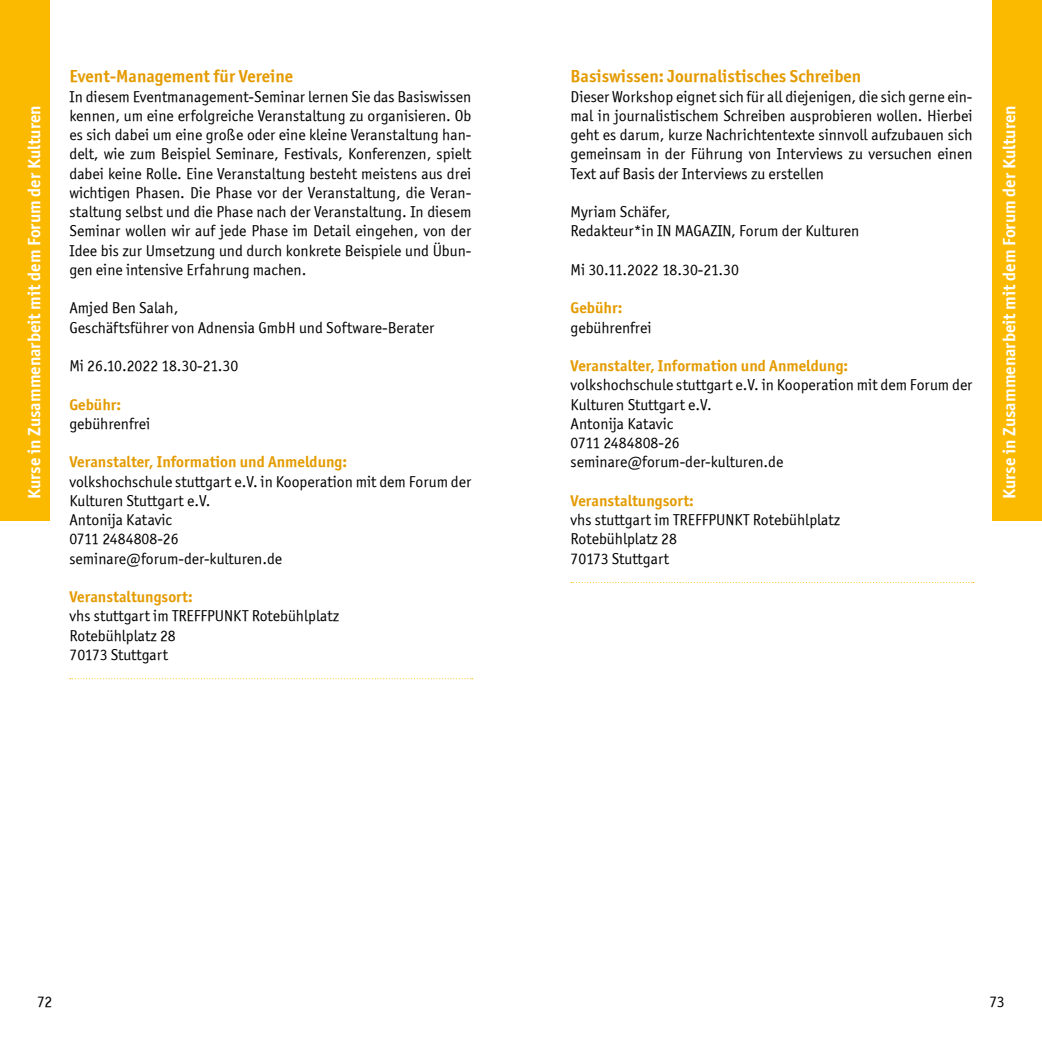
<style>
.page{position:relative;width:1042px;height:1042px;background:#fff}
.page>*{position:absolute;margin:0;border:0;box-sizing:border-box;transform-origin:0 0}
.t1{font:17.5px "Officina Sans ITCTT Bold";color:#fff}
.t2{font:17.5px "Officina Sans ITCTT Bold";color:#e49b00}
.t3{font:15.75px/19.2px "Officina Sans ITCTT Book";color:#000}
.t4{font:15.75px "Officina Sans ITCTT Bold";color:#e49b00}
</style>
<div class="page">
<svg style="left:70px;top:678px;width:403px;height:1px"></svg>
<svg style="left:571px;top:582px;width:403px;height:1px"></svg>
<div style="left:0;top:0;width:50px;height:521px;background:#fbba00"></div>
<div style="left:992px;top:0;width:50px;height:521px;background:#fbba00"></div>
<p class="t2" style="left:69px;top:65px;width:225px">Event-Management für Vereine</p>
<p class="t3" style="left:69px;top:86px;width:403px;text-align:justify">In diesem Eventmanagement-Seminar lernen Sie das Basiswissen kennen, um eine erfolgreiche Veranstaltung zu organisieren. Ob es sich dabei um eine große oder eine kleine Veranstaltung han&shy;delt, wie zum Beispiel Seminare, Festivals, Konferenzen, spielt dabei keine Rolle. Eine Veranstaltung besteht meistens aus drei wichtigen Phasen. Die Phase vor der Veranstaltung, die Veran&shy;staltung selbst und die Phase nach der Veranstaltung. In diesem Seminar wollen wir auf jede Phase im Detail eingehen, von der Idee bis zur Umsetzung und durch konkrete Beispiele und Übun&shy;gen eine intensive Erfahrung machen.</p>
<p class="t3" style="left:69px;top:298px;width:366px">Amjed Ben Salah,<br>Geschäftsführer von Adnensia GmbH und Software-Berater</p>
<p class="t3" style="left:69px;top:356px;width:170px">Mi 26.10.2022 18.30-21.30</p>
<p class="t4" style="left:69px;top:394px;width:53px">Gebühr:</p>
<p class="t3" style="left:69px;top:414px;width:82px">gebührenfrei</p>
<p class="t4" style="left:69px;top:452px;width:279px">Veranstalter, Information und Anmeldung:</p>
<p class="t3" style="left:69px;top:471px;width:403px">volkshochschule stuttgart e.V. in Kooperation mit dem Forum der<br>Kulturen Stuttgart e.V.<br>Antonija Katavic<br>0711 2484808-26<br>seminare@forum-der-kulturen.de</p>
<p class="t4" style="left:69px;top:587px;width:125px">Veranstaltungsort:</p>
<p class="t3" style="left:69px;top:606px;width:271px">vhs stuttgart im TREFFPUNKT Rotebühlplatz<br>Rotebühlplatz 28<br>70173 Stuttgart</p>
<p class="t2" style="left:570px;top:65px;width:292px">Basiswissen: Journalistisches Schreiben</p>
<p class="t3" style="left:570px;top:86px;width:403px;text-align:justify">Dieser Workshop eignet sich für all diejenigen, die sich gerne ein&shy;mal in journalistischem Schreiben ausprobieren wollen. Hierbei geht es darum, kurze Nachrichtentexte sinnvoll aufzubauen sich gemeinsam in der Führung von Interviews zu versuchen einen Text auf Basis der Interviews zu erstellen</p>
<p class="t3" style="left:570px;top:202px;width:290px">Myriam Schäfer,<br>Redakteur*in IN MAGAZIN, Forum der Kulturen</p>
<p class="t3" style="left:570px;top:260px;width:170px">Mi 30.11.2022 18.30-21.30</p>
<p class="t4" style="left:570px;top:298px;width:53px">Gebühr:</p>
<p class="t3" style="left:570px;top:317px;width:82px">gebührenfrei</p>
<p class="t4" style="left:570px;top:356px;width:279px">Veranstalter, Information und Anmeldung:</p>
<p class="t3" style="left:570px;top:375px;width:403px">volkshochschule stuttgart e.V. in Kooperation mit dem Forum der<br>Kulturen Stuttgart e.V.<br>Antonija Katavic<br>0711 2484808-26<br>seminare@forum-der-kulturen.de</p>
<p class="t4" style="left:570px;top:491px;width:125px">Veranstaltungsort:</p>
<p class="t3" style="left:570px;top:510px;width:271px">vhs stuttgart im TREFFPUNKT Rotebühlplatz<br>Rotebühlplatz 28<br>70173 Stuttgart</p>
<p class="t1" style="left:23px;top:499px;width:395px;rotate:-90deg">Kurse in Zusammenarbeit mit dem Forum der Kulturen</p>
<p class="t1" style="left:998px;top:499px;width:395px;rotate:-90deg">Kurse in Zusammenarbeit mit dem Forum der Kulturen</p>
<p class="t3" style="left:37px;top:992px;width:17px">72</p>
<p class="t3" style="left:989px;top:992px;width:17px">73</p>
</div>
